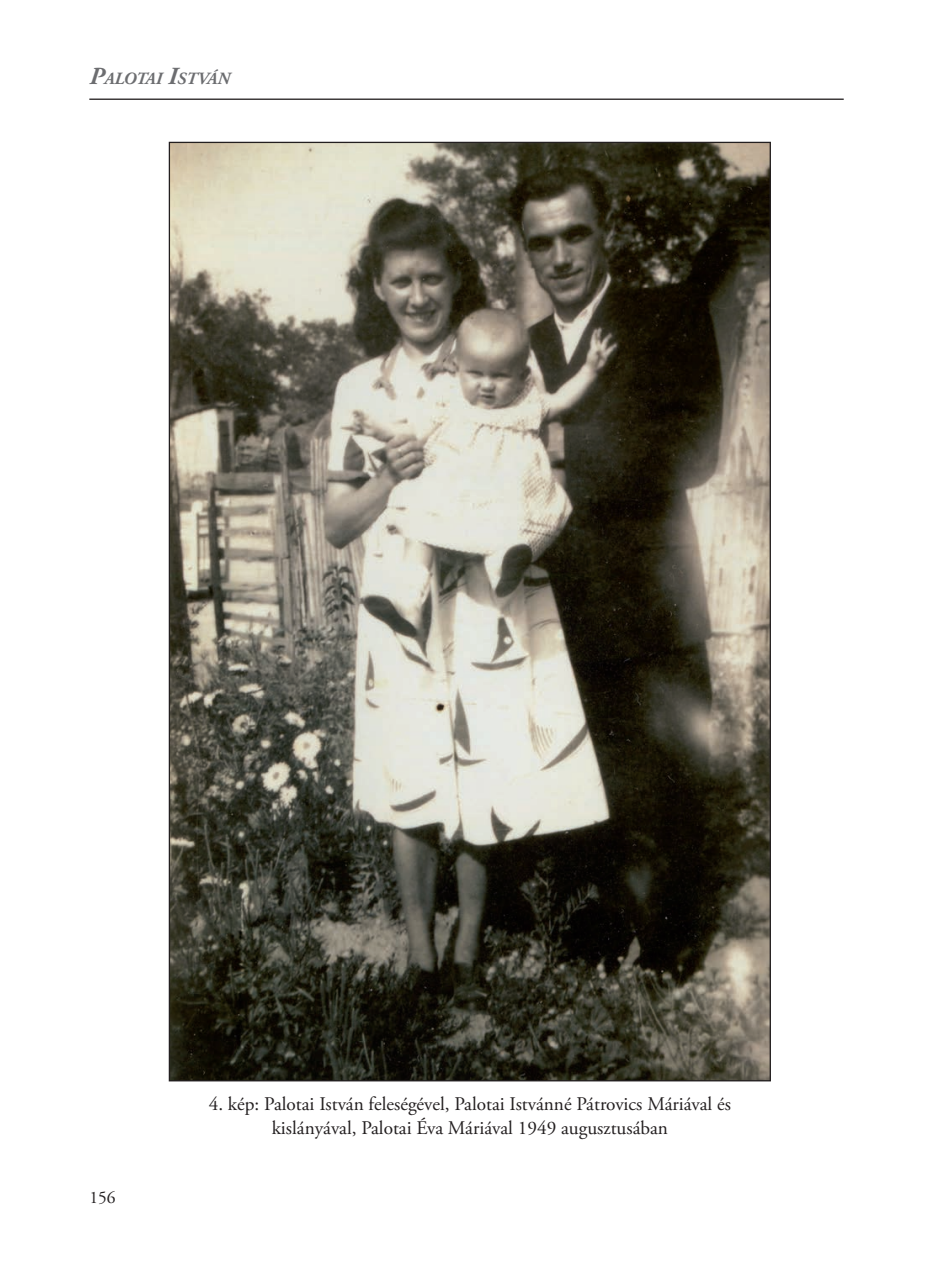
<style>
.page{position:relative;width:943px;height:1265px;background:#fff}
.page>*{position:absolute;margin:0;border:0;box-sizing:border-box;transform-origin:0 0}
.t1{font:19.25px/23.6px "Adobe Garamond Pro";letter-spacing:-.02em;color:#231f20;text-align:center}
.t2{font:17.5px "Adobe Garamond Pro";color:#231f20}
.t3{font:italic 700 17.15px "Adobe Garamond Pro";color:#6c6d70}
.s1{font-size:24.5px}
</style>
<div class="page">
<hr style="left:89px;top:99px;width:754px;height:1px;background:#231f20">
<img style="left:171px;top:144px;width:598px;height:935px">
<p class="t3" style="left:89px;top:69px;width:142px"><span class="s1">P</span>ALOTAI <span class="s1">I</span>STVÁN</p>
<p class="t2" style="left:89px;top:1187px;width:28px">156</p>
<p class="t1" style="left:209px;top:1093px;width:524px">4. kép: Palotai István feleségével, Palotai Istvánné Pátrovics Máriával és kislányával, Palotai Éva Máriával 1949 augusztusában</p>
</div>
